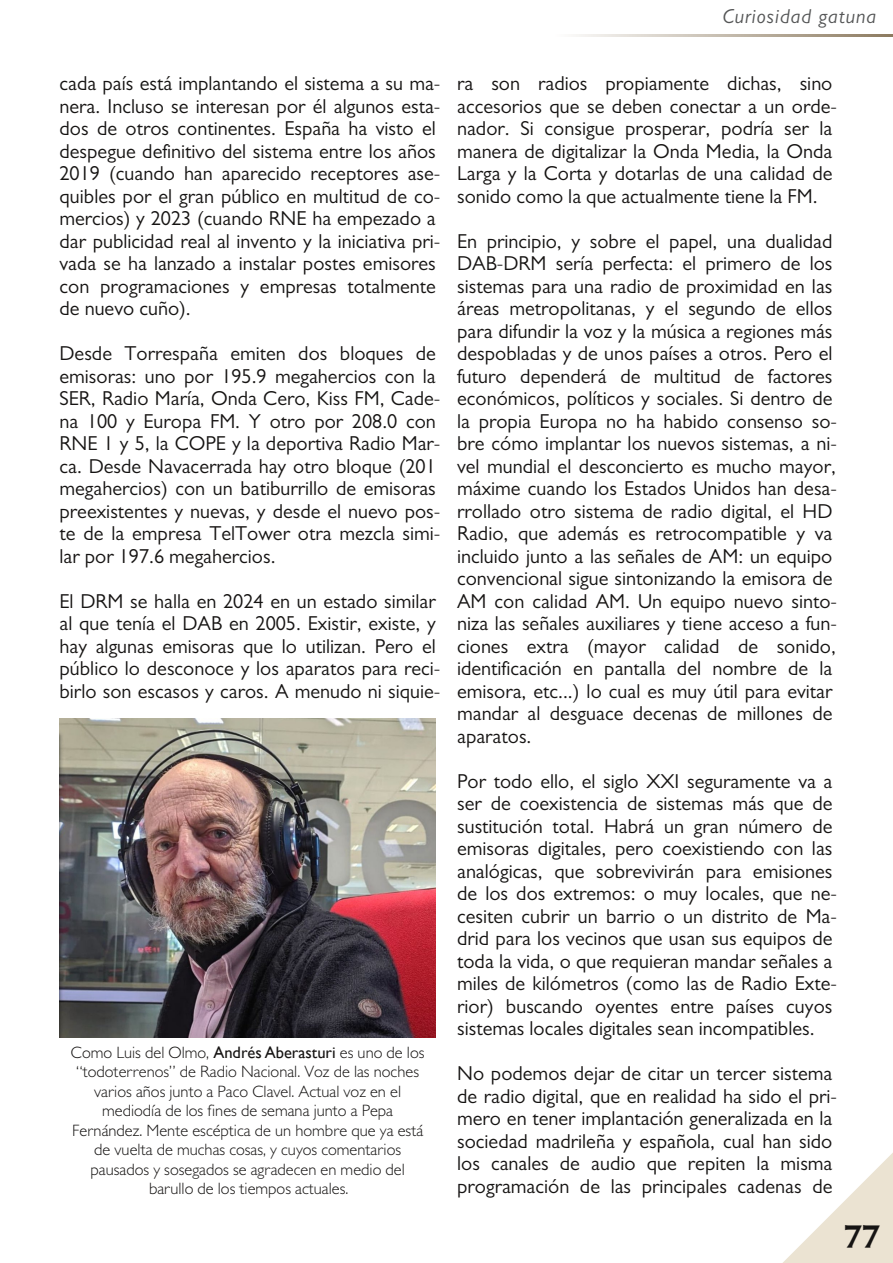
<style>
.page{position:relative;width:893px;height:1263px;background:#fff}
.page>*{position:absolute;margin:0;border:0;box-sizing:border-box;transform-origin:0 0}
.t1{font:600 33px "Carter Sans W01";color:#161413}
.t2{font:20.25px/22.5px "Gill Sans";color:#161413}
.t3{font:italic 20.25px "Gill Sans";letter-spacing:.05em;color:#545556}
.t4{font:300 16.5px/19.5px "Gill Sans";color:#161413;text-align:center}
.s1{font-weight:400}
</style>
<div class="page">
<svg style="left:783px;top:1153px;width:110px;height:110px"></svg>
<svg style="left:576px;top:34px;width:317px;height:2px"></svg>
<img style="left:60px;top:719px;width:376px;height:318px">
<p class="t3" style="left:722px;top:4px;width:155px">Curiosidad gatuna</p>
<p class="t2" style="left:60px;top:72px;width:382px">cada país está implantando el sistema a su ma&shy;nera. Incluso se interesan por él algunos esta&shy;dos de otros continentes. España ha visto el despegue definitivo del sistema entre los años 2019 (cuando han aparecido receptores ase&shy;quibles por el gran público en multitud de co&shy;mercios) y 2023 (cuando RNE ha empezado a dar publicidad real al invento y la iniciativa pri&shy;vada se ha lanzado a instalar postes emisores con programaciones y empresas totalmente de nuevo cuño).</p>
<p class="t2" style="left:60px;top:342px;width:382px">Desde Torrespaña emiten dos bloques de emisoras: uno por 195.9 megahercios con la SER, Radio María, Onda Cero, Kiss FM, Cade&shy;na 100 y Europa FM. Y otro por 208.0 con RNE 1 y 5, la COPE y la deportiva Radio Mar&shy;ca. Desde Navacerrada hay otro bloque (201 megahercios) con un batiburrillo de emisoras preexistentes y nuevas, y desde el nuevo pos&shy;te de la empresa TelTower otra mezcla simi&shy;lar por 197.6 megahercios.</p>
<p class="t2" style="left:60px;top:589px;width:382px">El DRM se halla en 2024 en un estado similar al que tenía el DAB en 2005. Existir, existe, y hay algunas emisoras que lo utilizan. Pero el público lo desconoce y los aparatos para reci&shy;birlo son escasos y caros. A menudo ni siquie-</p>
<p class="t4" style="left:71px;top:1042px;width:355px">Como Luis del Olmo, <span class="s1">Andrés Aberasturi</span> es uno de los “todoterrenos” de Radio Nacional. Voz de las noches varios años junto a Paco Clavel. Actual voz en el mediodía de los fines de semana junto a Pepa Fernández. Mente escéptica de un hombre que ya está de vuelta de muchas cosas, y cuyos comentarios pausados y sosegados se agradecen en medio del barullo de los tiempos actuales.</p>
<p class="t2" style="left:457px;top:72px;width:381px">ra son radios propiamente dichas, sino accesorios que se deben conectar a un orde&shy;nador. Si consigue prosperar, podría ser la manera de digitalizar la Onda Media, la Onda Larga y la Corta y dotarlas de una calidad de sonido como la que actualmente tiene la FM.</p>
<p class="t2" style="left:457px;top:229px;width:381px">En principio, y sobre el papel, una dualidad DAB-DRM sería perfecta: el primero de los sistemas para una radio de proximidad en las áreas metropolitanas, y el segundo de ellos para difundir la voz y la música a regiones más despobladas y de unos países a otros. Pero el futuro dependerá de multitud de factores económicos, políticos y sociales. Si dentro de la propia Europa no ha habido consenso so&shy;bre cómo implantar los nuevos sistemas, a ni&shy;vel mundial el desconcierto es mucho mayor, máxime cuando los Estados Unidos han desa&shy;rrollado otro sistema de radio digital, el HD Radio, que además es retrocompatible y va incluido junto a las señales de AM: un equipo convencional sigue sintonizando la emisora de AM con calidad AM. Un equipo nuevo sinto&shy;niza las señales auxiliares y tiene acceso a fun&shy;ciones extra (mayor calidad de sonido, identificación en pantalla del nombre de la emisora, etc...) lo cual es muy útil para evitar mandar al desguace decenas de millones de aparatos.</p>
<p class="t2" style="left:457px;top:769px;width:381px">Por todo ello, el siglo XXI seguramente va a ser de coexistencia de sistemas más que de sustitución total. Habrá un gran número de emisoras digitales, pero coexistiendo con las analógicas, que sobrevivirán para emisiones de los dos extremos: o muy locales, que ne&shy;cesiten cubrir un barrio o un distrito de Ma&shy;drid para los vecinos que usan sus equipos de toda la vida, o que requieran mandar señales a miles de kilómetros (como las de Radio Exte&shy;rior) buscando oyentes entre países cuyos sistemas locales digitales sean incompatibles.</p>
<p class="t2" style="left:457px;top:1062px;width:381px">No podemos dejar de citar un tercer sistema de radio digital, que en realidad ha sido el pri&shy;mero en tener implantación generalizada en la sociedad madrileña y española, cual han sido los canales de audio que repiten la misma programación de las principales cadenas de</p>
<h1 class="t1" style="left:844px;top:1210px;width:37px">77</h1>
</div>
